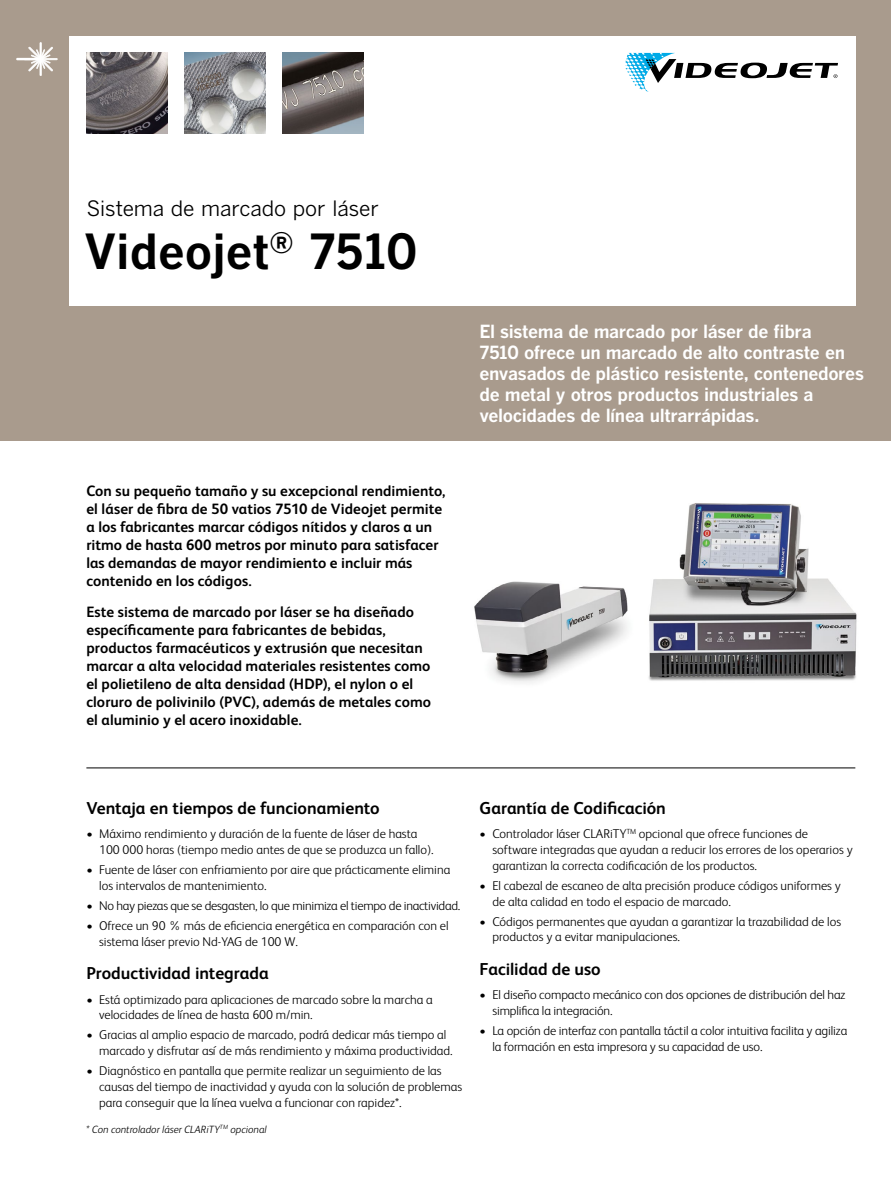
<style>
.page{position:relative;width:891px;height:1188px;background:#fff}
.page>*{position:absolute;margin:0;border:0;box-sizing:border-box;transform-origin:0 0}
.t1{font:48px "Benton Got Bol";color:#000}
.t2{font:21px "Benton Got Reg";letter-spacing:-.005em;color:#000}
.t3{font:18px/21px "Benton Got Bol";letter-spacing:-.02em;color:#fff}
.t4{font:700 17.25px "FS Albert";letter-spacing:-.005em;color:#000}
.t5{font:700 15px/18px "FS Albert";color:#000}
.t6{font:300 12.75px/15.8px "FS Albert";color:#000}
.t7{font:300 12.75px "FS Albert";letter-spacing:-.02em;color:#000}
.t8{font:italic 300 10.5px "FS Albert";color:#000}
</style>
<div class="page">
<div style="left:0;top:0;width:891px;height:441px;background:#a99b8d"></div>
<div style="left:69px;top:36px;width:787px;height:270px;background:#fff"></div>
<hr style="left:16px;top:58px;width:26px;height:2px;background:#fff">
<hr style="left:24px;top:58px;width:34px;height:2px;background:#fff">
<hr style="left:40px;top:42px;width:2px;height:34px;background:#fff">
<svg style="left:28px;top:47px;width:25px;height:24px"></svg>
<hr style="left:86px;top:768px;width:769px;height:1px;background:#000">
<img style="left:185px;top:53px;width:81px;height:81px">
<img style="left:283px;top:53px;width:81px;height:81px">
<img style="left:86px;top:53px;width:81px;height:81px">
<img style="left:474px;top:503px;width:383px;height:180px">
<svg style="left:625px;top:53px;width:213px;height:39px"></svg>
<h2 class="t2" style="left:87px;top:196px;width:294px">Sistema de marcado por láser</h2>
<h1 class="t1" style="left:84px;top:221px;width:336px">Videojet<sup>®</sup> 7510</h1>
<p class="t5" style="left:86px;top:482px;width:361px">Con su pequeño tamaño y su excepcional rendimiento, el láser de fibra de 50 vatios 7510 de Videojet permite a los fabricantes marcar códigos nítidos y claros a un ritmo de hasta 600 metros por minuto para satisfacer las demandas de mayor rendimiento e incluir más contenido en los códigos.</p>
<p class="t5" style="left:86px;top:603px;width:346px">Este sistema de marcado por láser se ha diseñado específicamente para fabricantes de bebidas, productos farmacéuticos y extrusión que necesitan marcar a alta velocidad materiales resistentes como el polietileno de alta densidad (HDP), el nylon o el cloruro de polivinilo (PVC), además de metales como el aluminio y el acero inoxidable.</p>
<h3 class="t3" style="left:480px;top:320px;width:386px">El sistema de marcado por láser de fibra<br>7510 ofrece un marcado de alto contraste en envasados de plástico resistente, contenedores de metal y otros productos industriales a velocidades de línea ultrarrápidas.</h3>
<h3 class="t4" style="left:86px;top:798px;width:295px">Ventaja en tiempos de funcionamiento</h3>
<p class="t6" style="left:99px;top:826px;width:336px;text-indent:-13px">• Máximo rendimiento y duración de la fuente de láser de hasta<br>100 000 horas (tiempo medio antes de que se produzca un fallo).</p>
<p class="t6" style="left:99px;top:862px;width:353px;text-indent:-13px">• Fuente de láser con enfriamiento por aire que prácticamente elimina los intervalos de mantenimiento.</p>
<p class="t7" style="left:86px;top:898px;width:375px">• No hay piezas que se desgasten, lo que minimiza el tiempo de inactividad.</p>
<p class="t6" style="left:99px;top:917px;width:351px;text-indent:-13px">• Ofrece un 90 % más de eficiencia energética en comparación con el sistema láser previo Nd-YAG de 100 W.</p>
<h3 class="t4" style="left:86px;top:963px;width:184px">Productividad integrada</h3>
<p class="t6" style="left:99px;top:991px;width:335px;text-indent:-13px">• Está optimizado para aplicaciones de marcado sobre la marcha a velocidades de línea de hasta 600 m/min.</p>
<p class="t6" style="left:99px;top:1027px;width:355px;text-indent:-13px">• Gracias al amplio espacio de marcado, podrá dedicar más tiempo al marcado y disfrutar así de más rendimiento y máxima productividad.</p>
<p class="t6" style="left:99px;top:1063px;width:365px;text-indent:-13px">• Diagnóstico en pantalla que permite realizar un seguimiento de las causas del tiempo de inactividad y ayuda con la solución de problemas para conseguir que la línea vuelva a funcionar con rapidez*.</p>
<p class="t8" style="left:86px;top:1123px;width:182px">* Con controlador láser CLARiTY<sup>TM</sup> opcional</p>
<h3 class="t4" style="left:480px;top:798px;width:188px">Garantía de Codificación</h3>
<p class="t6" style="left:492px;top:826px;width:362px;text-indent:-13px">• Controlador láser CLARiTY<sup>TM</sup> opcional que ofrece funciones de software integradas que ayudan a reducir los errores de los operarios y garantizan la correcta codificación de los productos.</p>
<p class="t6" style="left:492px;top:877px;width:350px;text-indent:-13px">• El cabezal de escaneo de alta precisión produce códigos uniformes y de alta calidad en todo el espacio de marcado.</p>
<p class="t6" style="left:492px;top:913px;width:350px;text-indent:-13px">• Códigos permanentes que ayudan a garantizar la trazabilidad de los productos y a evitar manipulaciones.</p>
<h3 class="t4" style="left:480px;top:959px;width:123px">Facilidad de uso</h3>
<p class="t6" style="left:492px;top:987px;width:355px;text-indent:-13px">• El diseño compacto mecánico con dos opciones de distribución del haz simplifica la integración.</p>
<p class="t6" style="left:492px;top:1023px;width:356px;text-indent:-13px">• La opción de interfaz con pantalla táctil a color intuitiva facilita y agiliza la formación en esta impresora y su capacidad de uso.</p>
</div>
